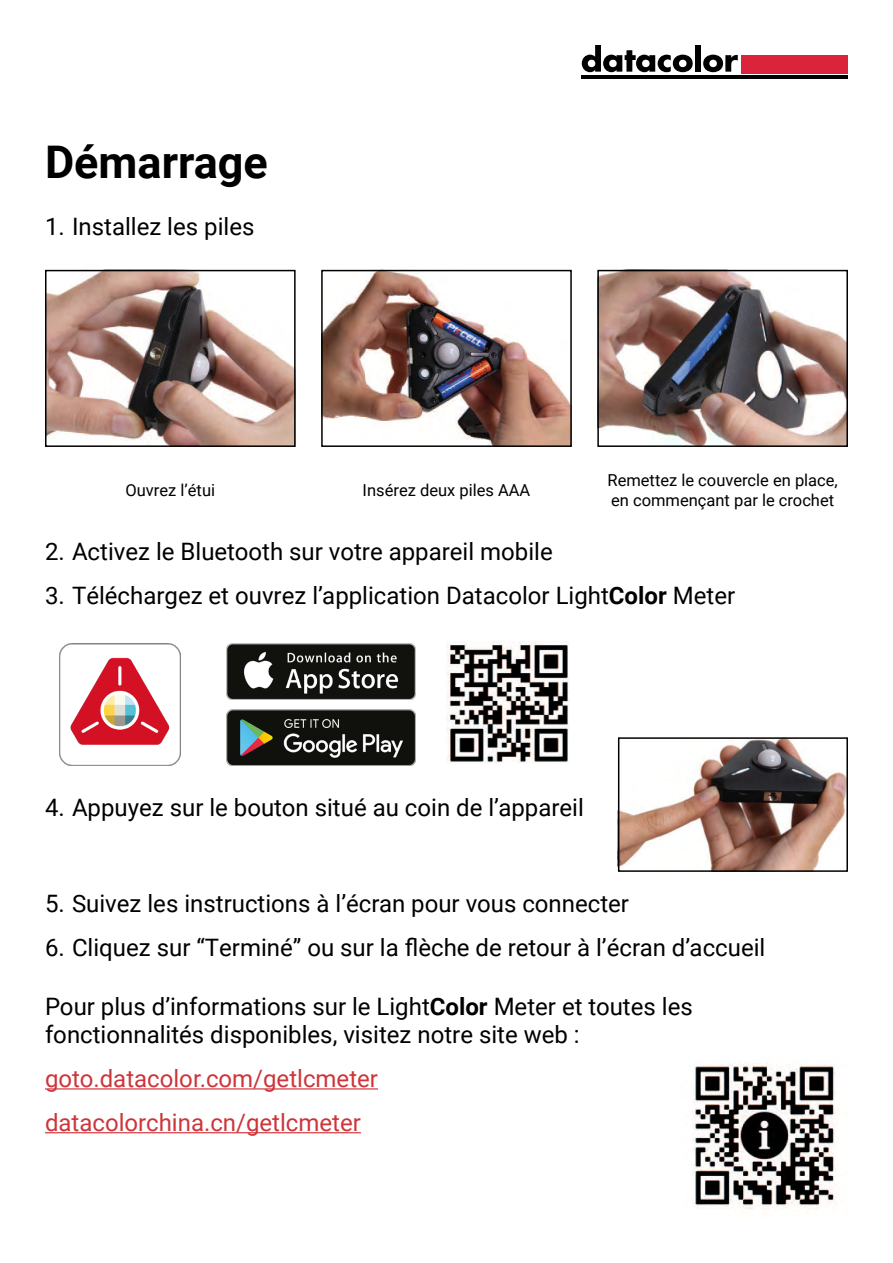
<style>
.page{position:relative;width:893px;height:1263px;background:#fff}
.page>*{position:absolute;margin:0;border:0;box-sizing:border-box;transform-origin:0 0}
.t1{font:700 45px "Roboto";color:#000}
.t2{font:24px/28.8px "Roboto";color:#000}
.t3{font:24px/43.8px "Roboto";color:#ce343a}
.t4{font:16.5px/19.8px "Roboto";color:#000}
.s1{font-weight:700}
</style>
<div class="page">
<svg style="left:582px;top:45px;width:111px;height:27px"></svg>
<div style="left:695px;top:45px;width:6px;height:27px;background:#000"></div>
<svg style="left:703px;top:55px;width:35px;height:17px"></svg>
<div style="left:741px;top:55px;width:107px;height:18px;background:#da243b"></div>
<hr style="left:581px;top:76px;width:267px;height:3px;background:#000">
<hr style="left:45px;top:1088px;width:333px;height:1px;background:#ce343a">
<hr style="left:45px;top:1132px;width:316px;height:1px;background:#ce343a">
<img style="left:48px;top:273px;width:245px;height:171px">
<div style="left:45px;top:270px;width:251px;height:177px;border:2px solid #000"></div>
<img style="left:324px;top:273px;width:245px;height:171px">
<div style="left:321px;top:270px;width:251px;height:177px;border:2px solid #000"></div>
<img style="left:600px;top:273px;width:245px;height:171px">
<div style="left:597px;top:270px;width:251px;height:177px;border:2px solid #000"></div>
<img style="left:60px;top:643px;width:121px;height:122px">
<img style="left:227px;top:643px;width:189px;height:56px">
<img style="left:227px;top:709px;width:189px;height:56px">
<img style="left:446px;top:641px;width:123px;height:122px">
<img style="left:621px;top:740px;width:224px;height:129px">
<div style="left:618px;top:737px;width:230px;height:135px;border:2px solid #000"></div>
<img style="left:693px;top:1063px;width:143px;height:147px">
<h1 class="t1" style="left:45px;top:130px;width:224px">Démarrage</h1>
<p class="t2" style="left:45px;top:211px;width:211px">1. Installez les piles</p>
<p class="t4" style="left:126px;top:480px;width:91px">Ouvrez l’étui</p>
<p class="t4" style="left:363px;top:480px;width:169px">Insérez deux piles AAA</p>
<p class="t4" style="left:607px;top:470px;width:232px">Remettez le couvercle en place, en commençant par le crochet</p>
<p class="t2" style="left:45px;top:536px;width:509px">2. Activez le Bluetooth sur votre appareil mobile</p>
<p class="t2" style="left:45px;top:580px;width:692px">3. Téléchargez et ouvrez l’application Datacolor Light<span class="s1">Color</span> Meter</p>
<p class="t2" style="left:45px;top:792px;width:540px">4. Appuyez sur le bouton situé au coin de l’appareil</p>
<p class="t2" style="left:45px;top:888px;width:586px">5. Suivez les instructions à l’écran pour vous connecter</p>
<p class="t2" style="left:45px;top:932px;width:722px">6. Cliquez sur “Terminé” ou sur la flèche de retour à l’écran d’accueil</p>
<p class="t2" style="left:45px;top:991px;width:649px">Pour plus d’informations sur le Light<span class="s1">Color</span> Meter et toutes les fonctionnalités disponibles, visitez notre site web :</p>
<p class="t3" style="left:45px;top:1056px;width:334px">goto.datacolor.com/getlcmeter datacolorchina.cn/getlcmeter</p>
</div>
